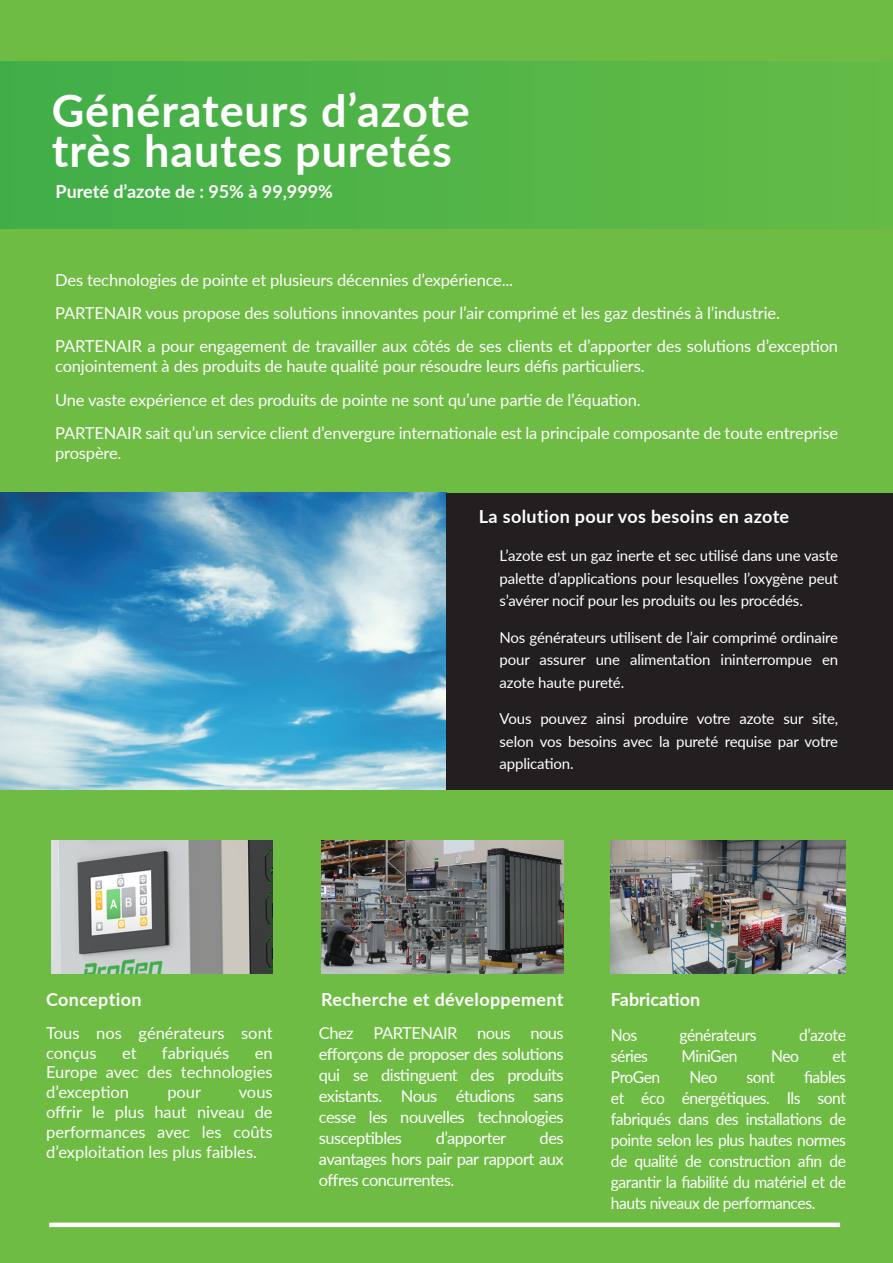
<style>
.page{position:relative;width:893px;height:1263px;background:#6ebc44}
.page>*{position:absolute;margin:0;border:0;box-sizing:border-box;transform-origin:0 0}
.Title_-_Medium_Text{font:700 45px/40.5px "Lato";letter-spacing:.02em;color:#fff}
.Paragraph_Title_White{font:700 18px "Lato";letter-spacing:.02em;color:#fff}
.Paragraph_Title_White-2{font:700 18px "Lato";color:#fff}
.Body_Text_White{font:16.5px/19.8px "Lato";letter-spacing:-.01em;color:#fff;text-align:justify}
.Body_Text_White-2{font:16.5px/21px "Lato";letter-spacing:-.01em;color:#fff;text-align:justify;scale:.95 1}
.Body_Text_White-3{font:16.5px "Lato";letter-spacing:-.03em;color:#fff;scale:.95 1}
.Body_Text_White-4{font:16.5px "Lato";letter-spacing:-.03em;color:#fff}
.Body_Text_White-5{font:16.5px "Lato";letter-spacing:-.035em;color:#fff;scale:.95 1}
.Body_Text_White-6{font:15px/22.5px "Lato";letter-spacing:-.01em;color:#fff;text-align:justify}
</style>
<div class="page">
<img style="left:0;top:493px;width:446px;height:296px">
<div style="left:49px;top:1222px;width:791px;height:5px;background:#fff"></div>
<div style="left:446px;top:493px;width:447px;height:296px;background:#231f20"></div>
<img style="left:611px;top:840px;width:235px;height:133px">
<img style="left:321px;top:840px;width:243px;height:133px">
<div style="left:0;top:61px;width:893px;height:168px;background:linear-gradient(to right,#40ae48,#64bb46)"></div>
<img style="left:52px;top:840px;width:220px;height:133px">
<p class="Title_-_Medium_Text" style="left:52px;top:88px;width:419px">Générateurs d’azote très hautes puretés</p>
<p class="Paragraph_Title_White-2" style="left:56px;top:179px;width:279px">Pureté d’azote de : 95% à 99,999%</p>
<p class="Body_Text_White" style="left:55px;top:269px;width:459px">Des technologies de pointe et plusieurs décennies d’expérience...</p>
<p class="Body_Text_White" style="left:55px;top:303px;width:726px">PARTENAIR vous propose des solutions innovantes pour l’air comprimé et les gaz destinés à l’industrie.</p>
<p class="Body_Text_White" style="left:55px;top:336px;width:784px">PARTENAIR a pour engagement de travailler aux côtés de ses clients et d’apporter des solutions d’exception conjointement à des produits de haute qualité pour résoudre leurs défis particuliers.</p>
<p class="Body_Text_White" style="left:55px;top:389px;width:587px">Une vaste expérience et des produits de pointe ne sont qu’une partie de l’équation.</p>
<p class="Body_Text_White" style="left:55px;top:422px;width:784px">PARTENAIR sait qu’un service client d’envergure internationale est la principale composante de toute entreprise prospère.</p>
<p class="Paragraph_Title_White" style="left:479px;top:503px;width:312px">La solution pour vos besoins en azote</p>
<p class="Body_Text_White-6" style="left:500px;top:544px;width:340px">L’azote est un gaz inerte et sec utilisé dans une vaste palette d’applications pour lesquelles l’oxygène peut s’avérer nocif pour les produits ou les procédés.</p>
<p class="Body_Text_White-6" style="left:500px;top:626px;width:340px">Nos générateurs utilisent de l’air comprimé ordinaire pour assurer une alimentation ininterrompue en azote haute pureté.</p>
<p class="Body_Text_White-6" style="left:500px;top:707px;width:340px">Vous pouvez ainsi produire votre azote sur site, selon vos besoins avec la pureté requise par votre application.</p>
<p class="Paragraph_Title_White" style="left:46px;top:986px;width:97px">Conception</p>
<p class="Paragraph_Title_White" style="left:321px;top:987px;width:244px">Recherche et développement</p>
<p class="Body_Text_White" style="left:46px;top:1022px;width:228px">Tous nos générateurs sont conçus</p>
<p class="Body_Text_White" style="left:319px;top:1021px;width:246px;line-height:21px">Chez PARTENAIR nous nous efforçons de proposer des solutions qui se distinguent des produits existants. Nous étudions sans cesse les nouvelles technologies susceptibles</p>
<p class="Body_Text_White" style="left:122px;top:1042px;width:16px">et</p>
<p class="Body_Text_White" style="left:162px;top:1042px;width:69px">fabriqués</p>
<p class="Body_Text_White" style="left:46px;top:1042px;width:228px;text-indent:209px">en Europe avec des technologies d’exception</p>
<p class="Body_Text_White" style="left:167px;top:1081px;width:35px">pour</p>
<p class="Body_Text_White" style="left:46px;top:1081px;width:228px;text-indent:193px">vous offrir le plus haut niveau de performances avec les coûts d’exploitation les plus faibles.</p>
<p class="Body_Text_White-4" style="left:436px;top:1126px;width:72px">d’apporter</p>
<p class="Body_Text_White" style="left:319px;top:1126px;width:246px;line-height:21px;text-indent:221px">des avantages hors pair par rapport aux offres concurrentes.</p>
<p class="Paragraph_Title_White-2" style="left:611px;top:987px;width:91px">Fabrication</p>
<p class="Body_Text_White-2" style="left:611px;top:1024px;width:29px">Nos</p>
<p class="Body_Text_White-3" style="left:680px;top:1023px;width:83px">générateurs</p>
<p class="Body_Text_White-2" style="left:799px;top:1024px;width:51px">d’azote</p>
<p class="Body_Text_White-2" style="left:611px;top:1045px;width:41px">séries</p>
<p class="Body_Text_White-5" style="left:682px;top:1044px;width:60px">MiniGen</p>
<p class="Body_Text_White-2" style="left:771px;top:1045px;width:31px">Neo</p>
<p class="Body_Text_White-2" style="left:833px;top:1045px;width:16px">et</p>
<p class="Body_Text_White-2" style="left:611px;top:1066px;width:53px">ProGen</p>
<p class="Body_Text_White-2" style="left:689px;top:1066px;width:31px">Neo</p>
<p class="Body_Text_White-2" style="left:746px;top:1066px;width:31px">sont</p>
<p class="Body_Text_White-2" style="left:611px;top:1066px;width:249px;text-indent:193px">fiables et éco énergétiques. Ils sont fabriqués dans des installations de pointe selon les plus hautes normes de qualité de construction afin de garantir la fiabilité du matériel et de hauts niveaux de performances.</p>
</div>
